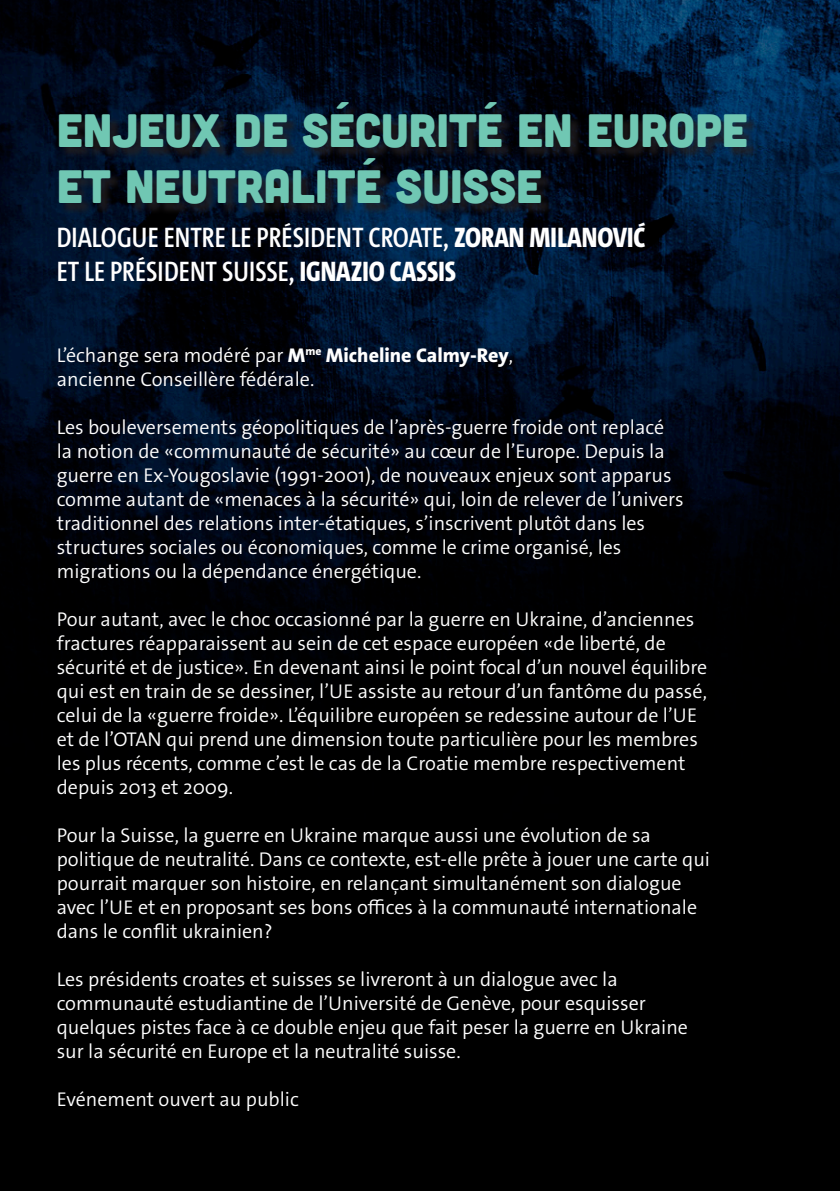
<style>
.page{position:relative;width:840px;height:1191px;background:#fff}
.page>*{position:absolute;margin:0;border:0;box-sizing:border-box;transform-origin:0 0}
.t1{font:46.8px/56.2px "Cubano";color:#70c7b3}
.t2{font:600 28.4px/34.2px "The Sans Cd LF6";color:#fff}
.t3{font:300 20px/24px "The Sans Os F";color:#fff}
.s1{font-family:"The Sans Cd LF8";font-weight:800}
.s2{font-weight:800}
</style>
<div class="page">
<img style="left:0;top:0;width:839px;height:1191px">
<div style="left:61px;top:103px;width:697px;height:113px;background:#231f20;opacity:.75"></div>
<p class="t1" style="left:57px;top:100px;width:692px">ENJEUX DE SÉCURITÉ EN EUROPE<br>ET NEUTRALITÉ SUISSE</p>
<p class="t2" style="left:57px;top:219px;width:589px">DIALOGUE ENTRE LE PRÉSIDENT CROATE, <span class="s1">ZORAN MILANOVIĆ<br></span>ET LE PRÉSIDENT SUISSE, <span class="s1">IGNAZIO CASSIS</span></p>
<p class="t3" style="left:57px;top:343px;width:457px">L’échange sera modéré par <span class="s2">M</span><sup>me</sup> <span class="s2">Micheline Calmy-Rey</span>, ancienne Conseillère fédérale.</p>
<p class="t3" style="left:57px;top:415px;width:628px">Les bouleversements géopolitiques de l’après-guerre froide ont replacé la notion de «communauté de sécurité» au cœur de l’Europe. Depuis la guerre en Ex-Yougoslavie (1991-2001), de nouveaux enjeux sont apparus comme autant de «menaces à la sécurité» qui, loin de relever de l’univers traditionnel des relations inter-étatiques, s’inscrivent plutôt dans les structures sociales ou économiques, comme le crime organisé, les migrations ou la dépendance énergétique.</p>
<p class="t3" style="left:57px;top:607px;width:651px">Pour autant, avec le choc occasionné par la guerre en Ukraine, d’anciennes fractures réapparaissent au sein de cet espace européen «de liberté, de sécurité et de justice». En devenant ainsi le point focal d’un nouvel équilibre qui est en train de se dessiner, l’UE assiste au retour d’un fantôme du passé, celui de la «guerre froide». L’équilibre européen se redessine autour de l’UE et de l’OTAN qui prend une dimension toute particulière pour les membres les plus récents, comme c’est le cas de la Croatie membre respectivement depuis 2013 et 2009.</p>
<p class="t3" style="left:57px;top:823px;width:654px">Pour la Suisse, la guerre en Ukraine marque aussi une évolution de sa politique de neutralité. Dans ce contexte, est-elle prête à jouer une carte qui pourrait marquer son histoire, en relançant simultanément son dialogue avec l’UE et en proposant ses bons offices à la communauté internationale dans le conflit ukrainien?</p>
<p class="t3" style="left:57px;top:967px;width:632px">Les présidents croates et suisses se livreront à un dialogue avec la communauté estudiantine de l’Université de Genève, pour esquisser quelques pistes face à ce double enjeu que fait peser la guerre en Ukraine sur la sécurité en Europe et la neutralité suisse.</p>
<p class="t3" style="left:57px;top:1087px;width:243px">Evénement ouvert au public</p>
</div>
